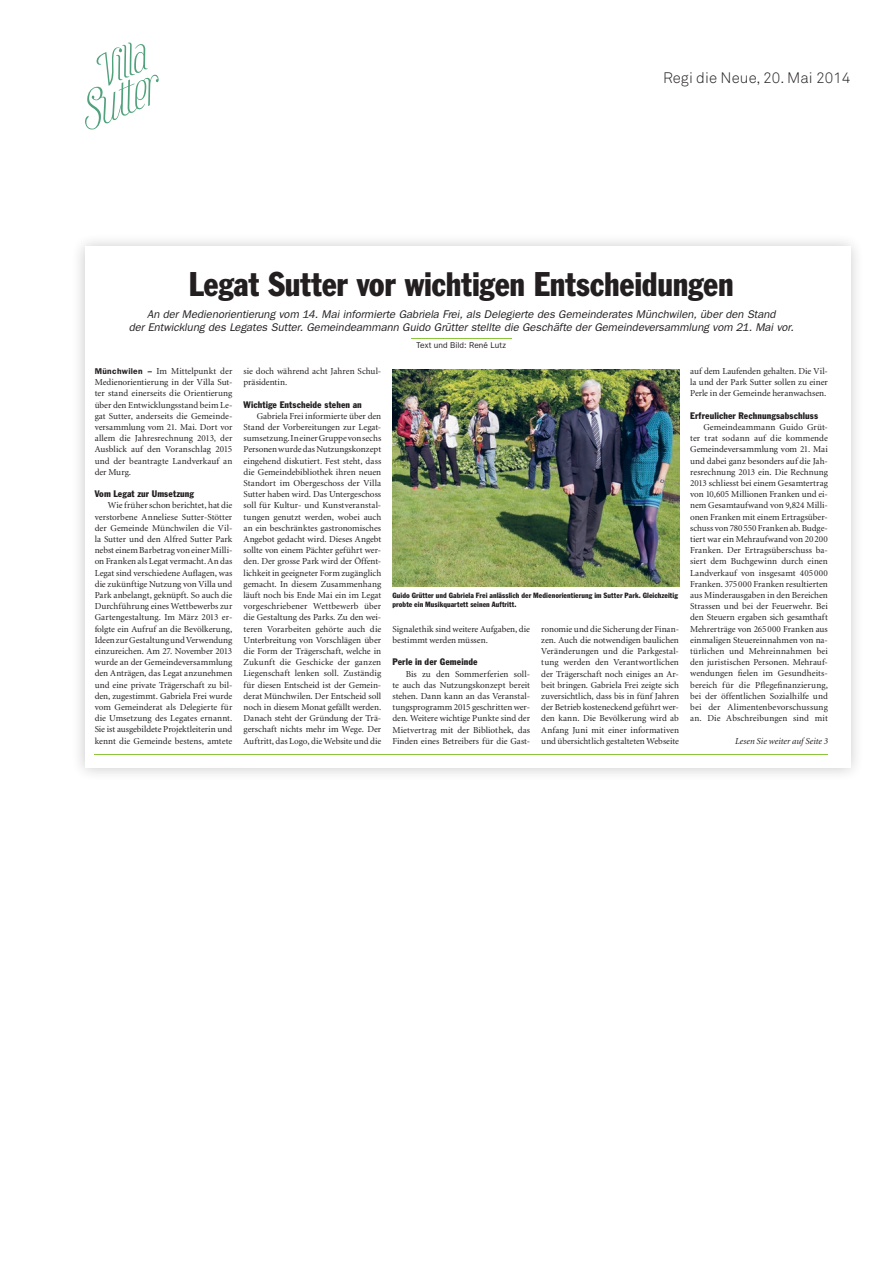
<style>
.page{position:relative;width:893px;height:1263px;background:#fff}
.page>*{position:absolute;margin:0;border:0;box-sizing:border-box;transform-origin:0 0}
.t1{font:condensed 33.6px "Franklin Gothic BT";letter-spacing:-.01em;color:#231f20;scale:.95 1}
.SUT_Fliesstext{font:300 15px "Akkurat";letter-spacing:.005em;color:#231f20}
.t2{font:italic 11.25px/13px "Franklin Gothic";color:#231f20;text-align:center}
.t3{font:condensed 9.3px "Franklin Gothic BT";letter-spacing:.01em;color:#231f20}
.t4{font:9.15px/11.2px "Minion";color:#231f20;text-align:justify}
.t5{font:italic 9.15px "Minion";color:#231f20}
.t6{font:8.4px "Franklin Gothic";letter-spacing:.01em;color:#231f20}
.t7{font:condensed 7.5px/9.3px "Franklin Gothic BT";letter-spacing:.005em;color:#231f20}
.s1{font-family:"Franklin Gothic";font-weight:600;font-size:8.4px}
</style>
<div class="page">
<svg style="left:85px;top:43px;width:74px;height:86px"></svg>
<div style="left:71px;top:232px;width:794px;height:550px;background:#231f20;opacity:.25"></div>
<div style="left:85px;top:247px;width:765px;height:521px;background:#fff"></div>
<hr style="left:411px;top:338px;width:100px;height:1px;background:#8bc63e">
<img style="left:392px;top:369px;width:287px;height:218px">
<hr style="left:95px;top:755px;width:733px;height:1px;background:#8bc63e">
<p class="SUT_Fliesstext" style="left:663px;top:69px;width:189px">Regi die Neue, 20. Mai 2014</p>
<p class="t1" style="left:189px;top:262px;width:575px">Legat Sutter vor wichtigen Entscheidungen</p>
<p class="t2" style="left:129px;top:308px;width:667px">An der Medienorientierung vom 14. Mai informierte Gabriela Frei, als Delegierte des Gemeinderates Münchwilen, über den Stand<br>der Entwicklung des Legates Sutter. Gemeindeammann Guido Grütter stellte die Geschäfte der Gemeindeversammlung vom 21. Mai vor.</p>
<p class="t6" style="left:416px;top:340px;width:91px">Text und Bild: René Lutz</p>
<p class="t4" style="left:95px;top:366px;width:139px"><span class="s1">Münchwilen –</span> Im Mittelpunkt der Medienorientierung in der Villa Sut&shy;ter stand einerseits die Orientierung über den Entwicklungsstand beim Le&shy;gat Sutter, anderseits die Gemeinde&shy;versammlung vom 21. Mai. Dort vor allem die Jahresrechnung 2013, der Ausblick auf den Voranschlag 2015 und der beantragte Landverkauf an der Murg.</p>
<p class="t3" style="left:95px;top:488px;width:101px">Vom Legat zur Umsetzung</p>
<p class="t4" style="left:95px;top:500px;width:139px;text-indent:13px">Wie früher schon berichtet, hat die verstorbene Anneliese Sutter-Stötter der Gemeinde Münchwilen die Vil&shy;la Sutter und den Alfred Sutter Park nebst einem Barbetrag von einer Milli&shy;on Franken als Legat vermacht. An das Legat sind verschiedene Auflagen, was die zukünftige Nutzung von Villa und Park anbelangt, geknüpft. So auch die Durchführung eines Wettbewerbs zur Gartengestaltung. Im März 2013 er&shy;folgte ein Aufruf an die Bevölkerung, Ideen zur Gestaltung und Verwendung einzureichen. Am 27. November 2013 wurde an der Gemeindeversammlung den Anträgen, das Legat anzunehmen und eine private Trägerschaft zu bil&shy;den, zugestimmt. Gabriela Frei wurde vom Gemeinderat als Delegierte für die Umsetzung des Legates ernannt.<br>Sie ist ausgebildete Projektleiterin und kennt die Gemeinde bestens, amtete</p>
<p class="t4" style="left:244px;top:366px;width:139px">sie doch während acht Jahren Schul&shy;präsidentin.</p>
<p class="t3" style="left:244px;top:398px;width:120px">Wichtige Entscheide stehen an</p>
<p class="t4" style="left:244px;top:411px;width:139px;text-indent:13px">Gabriela Frei informierte über den Stand der Vorbereitungen zur Legat&shy;sumsetzung. In einer Gruppe von sechs Personen wurde das Nutzungskonzept eingehend diskutiert. Fest steht, dass die Gemeindebibliothek ihren neuen Standort im Obergeschoss der Villa Sutter haben wird. Das Untergeschoss soll für Kultur- und Kunstveranstal&shy;tungen genutzt werden, wobei auch an ein beschränktes gastronomisches Angebot gedacht wird. Dieses Angebt sollte von einem Pächter geführt wer&shy;den. Der grosse Park wird der Öffent&shy;lichkeit in geeigneter Form zugänglich gemacht. In diesem Zusammenhang läuft noch bis Ende Mai ein im Legat vorgeschriebener Wettbewerb über die Gestaltung des Parks. Zu den wei&shy;teren Vorarbeiten gehörte auch die Unterbreitung von Vorschlägen über die Form der Trägerschaft, welche in Zukunft die Geschicke der ganzen Liegenschaft lenken soll. Zuständig für diesen Entscheid ist der Gemein&shy;derat Münchwilen. Der Entscheid soll noch in diesem Monat gefällt werden.<br>Danach steht der Gründung der Trä&shy;gerschaft nichts mehr im Wege. Der Auftritt, das Logo, die Website und die</p>
<p class="t4" style="left:690px;top:366px;width:139px">auf dem Laufenden gehalten. Die Vil&shy;la und der Park Sutter sollen zu einer Perle in der Gemeinde heranwachsen.</p>
<p class="t3" style="left:690px;top:409px;width:129px">Erfreulicher Rechnungsabschluss</p>
<p class="t4" style="left:690px;top:422px;width:139px;text-indent:13px">Gemeindeammann Guido Grüt&shy;ter trat sodann auf die kommende Gemeindeversammlung vom 21. Mai und dabei ganz besonders auf die Jah&shy;resrechnung 2013 ein. Die Rechnung 2013 schliesst bei einem Gesamtertrag von 10,605 Millionen Franken und ei&shy;nem Gesamtaufwand von 9,824 Milli&shy;onen Franken mit einem Ertragsüber&shy;schuss von 780 550 Franken ab. Budge&shy;tiert war ein Mehraufwand von 20 200<br>Franken. Der Ertragsüberschuss ba&shy;siert dem Buchgewinn durch einen Landverkauf von insgesamt 405 000<br>Franken. 375 000 Franken resultierten aus Minderausgaben in den Bereichen Strassen und bei der Feuerwehr. Bei den Steuern ergaben sich gesamthaft Mehrerträge von 265 000 Franken aus einmaligen Steuereinnahmen von na&shy;türlichen und Mehreinnahmen bei den juristischen Personen. Mehrauf&shy;wendungen fielen im Gesundheits&shy;bereich für die Pflegefinanzierung, bei der öffentlichen Sozialhilfe und bei der Alimentenbevorschussung an. Die Abschreibungen sind mit</p>
<p class="t7" style="left:392px;top:590px;width:287px">Guido Grütter und Gabriela Frei anlässlich der Medienorientierung im Sutter Park. Gleichzeitig probte ein Musikquartett seinen Auftritt.</p>
<p class="t4" style="left:392px;top:623px;width:139px">Signalethik sind weitere Aufgaben, die bestimmt werden müssen.</p>
<p class="t3" style="left:392px;top:656px;width:87px">Perle in der Gemeinde</p>
<p class="t4" style="left:392px;top:668px;width:139px;text-indent:13px">Bis zu den Sommerferien soll&shy;te auch das Nutzungskonzept bereit stehen. Dann kann an das Veranstal&shy;tungsprogramm 2015 geschritten wer&shy;den. Weitere wichtige Punkte sind der Mietvertrag mit der Bibliothek, das Finden eines Betreibers für die Gast-</p>
<p class="t4" style="left:541px;top:623px;width:139px">ronomie und die Sicherung der Finan&shy;zen. Auch die notwendigen baulichen Veränderungen und die Parkgestal&shy;tung werden den Verantwortlichen der Trägerschaft noch einiges an Ar&shy;beit bringen. Gabriela Frei zeigte sich zuversichtlich, dass bis in fünf Jahren der Betrieb kosteneckend geführt wer&shy;den kann. Die Bevölkerung wird ab Anfang Juni mit einer informativen und übersichtlich gestalteten Webseite</p>
<p class="t5" style="left:735px;top:736px;width:95px">Lesen Sie weiter auf Seite 3</p>
</div>
